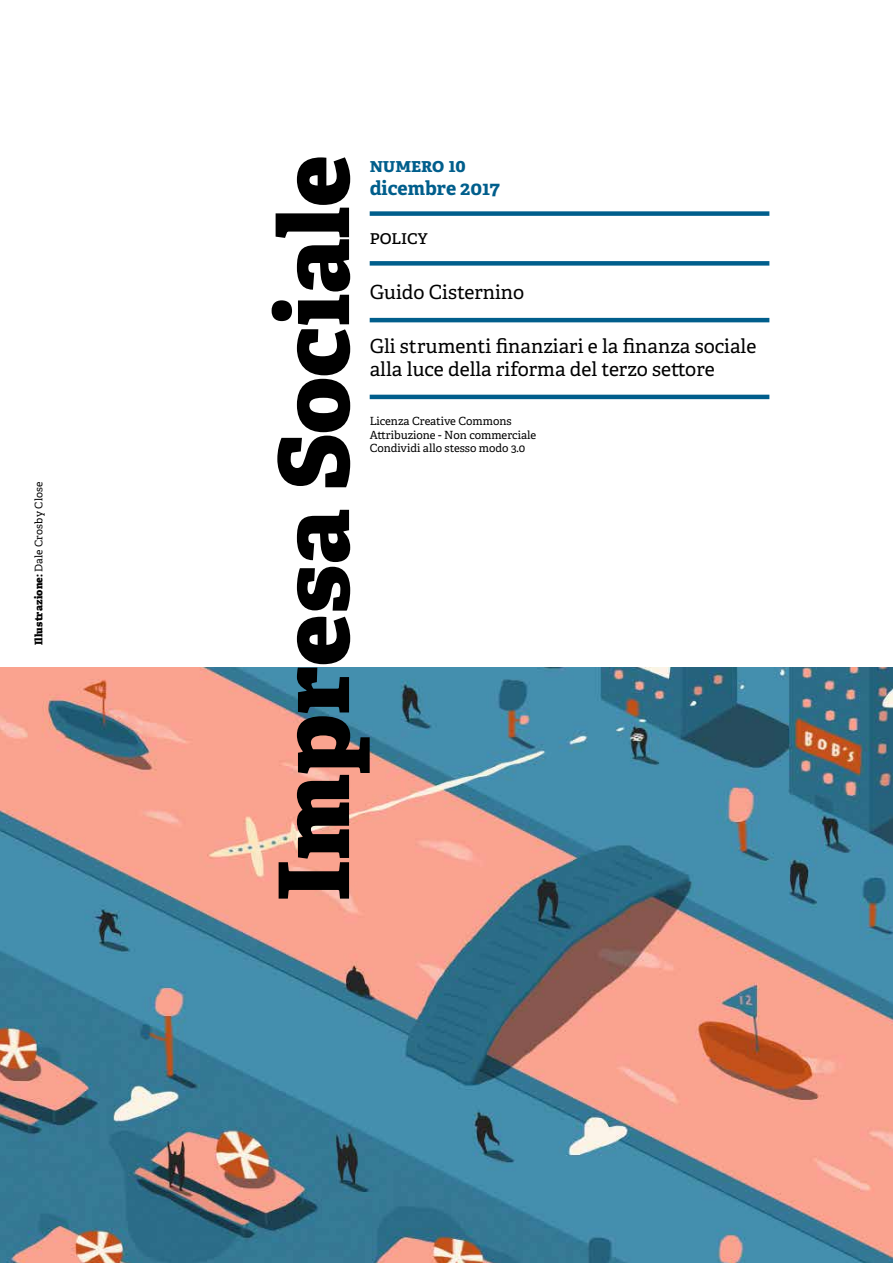
<style>
.page{position:relative;width:893px;height:1263px;background:#fff}
.page>*{position:absolute;margin:0;border:0;box-sizing:border-box;transform-origin:0 0}
.t1{font:19.5px/23.4px "Adelle";color:#000}
.t2{font:700 19.5px/23.4px "Adelle";color:#005e8c}
.t3{font:11.25px/13.5px "Adelle";color:#000}
.t4{font:10.5px "Adelle";letter-spacing:.02em;color:#000}
.s1{font-weight:800}
</style>
<div class="page">
<img style="left:0;top:668px;width:893px;height:595px">
<svg style="left:279px;top:617px;width:91px;height:282px"></svg>
<svg style="left:297px;top:510px;width:53px;height:101px"></svg>
<svg style="left:272px;top:157px;width:78px;height:330px"></svg>
<div style="left:370px;top:261px;width:399px;height:5px;background:#005e8c"></div>
<hr style="left:370px;top:318px;width:399px;height:4px;background:#005e8c">
<hr style="left:370px;top:395px;width:399px;height:4px;background:#005e8c">
<div style="left:370px;top:211px;width:399px;height:5px;background:#005e8c"></div>
<p class="t4" style="left:32px;top:645px;width:165px;rotate:-90deg"><span class="s1">Illustrazione:</span> Dale Crosby Close</p>
<p class="t2" style="left:370px;top:154px;width:132px">numero 10 dicembre 2017</p>
<p class="t1" style="left:370px;top:226px;width:60px">policy</p>
<p class="t1" style="left:370px;top:280px;width:156px">Guido Cisternino</p>
<p class="t1" style="left:370px;top:334px;width:388px">Gli strumenti finanziari e la finanza sociale alla luce della riforma del terzo settore</p>
<p class="t3" style="left:370px;top:415px;width:168px">Licenza Creative Commons<br>Attribuzione - Non commerciale<br>Condividi allo stesso modo 3.0</p>
</div>
